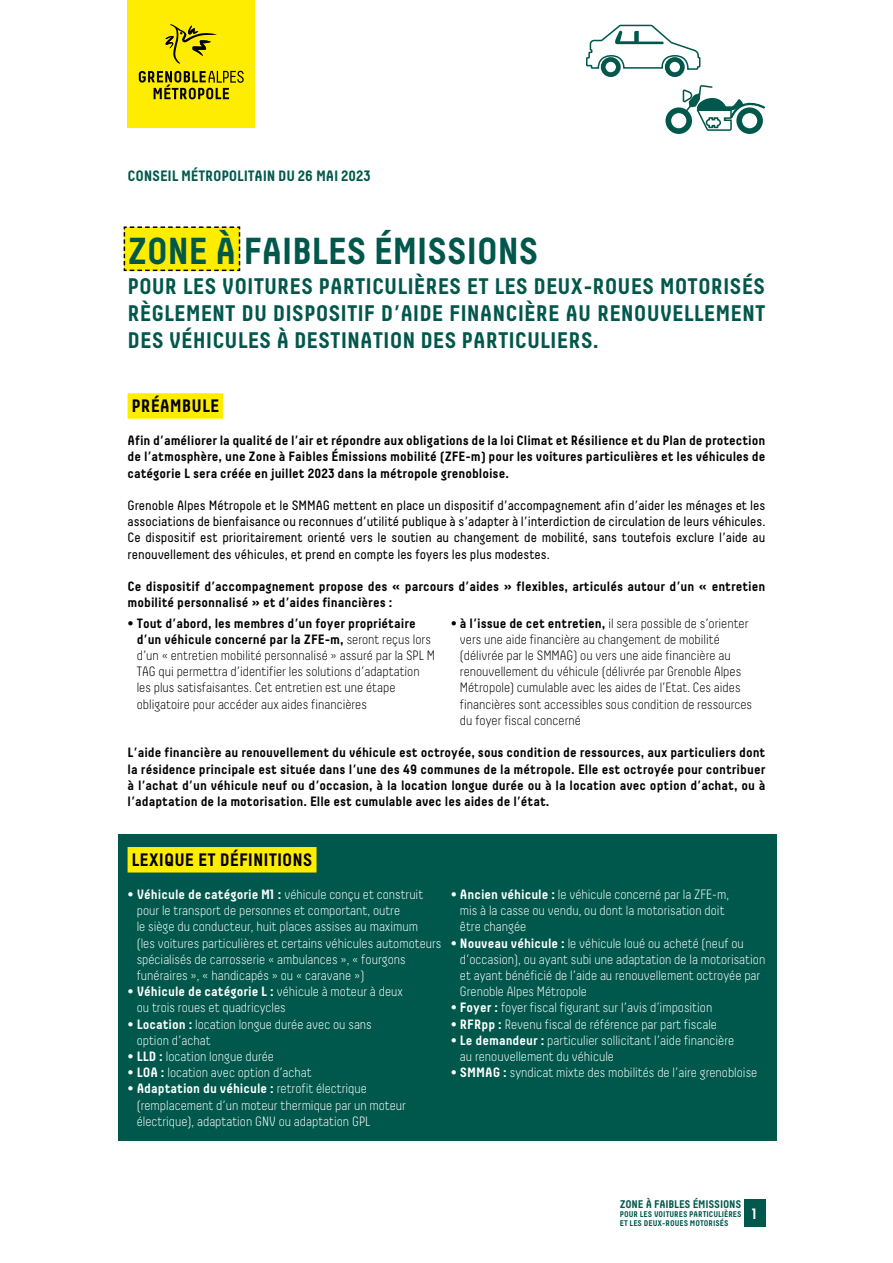
<style>
.page{position:relative;width:893px;height:1263px;background:#fff}
.page>*{position:absolute;margin:0;border:0;box-sizing:border-box;transform-origin:0 0}
.t1{font:700 37.5px "Decima";letter-spacing:-.015em;color:#00574b}
.t2{font:700 22.5px/27px "Decima";color:#00574b;text-align:justify}
.t3{font:700 18px "Decima";color:#000}
.t4{font:700 15px "Decima";letter-spacing:-.015em;color:#00574b}
.t5{font:700 15px "Decima";color:#fff}
.t6{font:300 13.5px/16.2px "Decima";color:#fff}
.t7{font:700 13.5px/16.2px "Decima";color:#000;text-align:justify}
.t8{font:300 13.5px/16.2px "Decima";color:#000}
.t9{font:13.5px/16.2px "Decima";color:#000;text-align:justify}
.t10{font:700 11.1px "Decima";letter-spacing:-.015em;color:#00574b}
.t11{font:700 8.25px/9px "Decima";color:#00574b}
.s1{font-weight:700}
</style>
<div class="page">
<div style="left:744px;top:1199px;width:21px;height:28px;background:#00574b"></div>
<div style="left:118px;top:834px;width:658px;height:307px;background:#00574b"></div>
<svg style="left:123px;top:226px;width:118px;height:46px;background:#f1e10c"></svg>
<div style="left:128px;top:0;width:127px;height:127px;background:#ffed00"></div>
<svg style="left:165px;top:24px;width:52px;height:40px"></svg>
<svg style="left:138px;top:71px;width:106px;height:29px"></svg>
<div style="left:128px;top:393px;width:95px;height:26px;background:#ffed00"></div>
<div style="left:128px;top:847px;width:189px;height:25px;background:#ffed00"></div>
<div style="left:601px;top:57px;width:20px;height:20px;border:5px solid #00574b;border-radius:50%"></div>
<div style="left:665px;top:57px;width:20px;height:20px;border:5px solid #00574b;border-radius:50%"></div>
<svg style="left:665px;top:85px;width:100px;height:49px"></svg>
<svg style="left:586px;top:24px;width:115px;height:47px"></svg>
<p class="t4" style="left:128px;top:167px;width:244px">CONSEIL MÉTROPOLITAIN DU 26 MAI 2023</p>
<h1 class="t1" style="left:128px;top:229px;width:413px">ZONE À FAIBLES ÉMISSIONS</h1>
<h2 class="t2" style="left:128px;top:272px;width:639px">POUR LES VOITURES PARTICULIÈRES ET LES DEUX-ROUES MOTORISÉS RÈGLEMENT DU DISPOSITIF D’AIDE FINANCIÈRE AU RENOUVELLEMENT DES VÉHICULES À DESTINATION DES PARTICULIERS.</h2>
<h3 class="t3" style="left:132px;top:395px;width:89px">PRÉAMBULE</h3>
<p class="t7" style="left:128px;top:432px;width:639px">Afin d’améliorer la qualité de l’air et répondre aux obligations de la loi Climat et Résilience et du Plan de protection de l’atmosphère, une Zone à Faibles Émissions mobilité (ZFE-m) pour les voitures particulières et les véhicules de catégorie L sera créée en juillet 2023 dans la métropole grenobloise.</p>
<p class="t9" style="left:128px;top:497px;width:639px">Grenoble Alpes Métropole et le SMMAG mettent en place un dispositif d’accompagnement afin d’aider les ménages et les associations de bienfaisance ou reconnues d’utilité publique à s’adapter à l’interdiction de circulation de leurs véhicules.<br>Ce dispositif est prioritairement orienté vers le soutien au changement de mobilité, sans toutefois exclure l’aide au renouvellement des véhicules, et prend en compte les foyers les plus modestes.</p>
<p class="t7" style="left:128px;top:578px;width:639px">Ce dispositif d’accompagnement propose des « parcours d’aides » flexibles, articulés autour d’un « entretien mobilité personnalisé » et d’aides financières :</p>
<p class="t8" style="left:137px;top:615px;width:300px;text-indent:-9px"><span class="s1">• Tout d’abord, les membres d’un foyer propriétaire d’un véhicule concerné par la ZFE-m,</span> seront reçus lors d’un « entretien mobilité personnalisé » assuré par la SPL M TAG qui permettra d’identifier les solutions d’adaptation les plus satisfaisantes. Cet entretien est une étape obligatoire pour accéder aux aides financières</p>
<p class="t8" style="left:460px;top:615px;width:294px;text-indent:-9px"><span class="s1">• à l’issue de cet entretien,</span> il sera possible de s’orienter vers une aide financière au changement de mobilité (délivrée par le SMMAG) ou vers une aide financière au renouvellement du véhicule (délivrée par Grenoble Alpes Métropole) cumulable avec les aides de l’Etat. Ces aides financières sont accessibles sous condition de ressources du foyer fiscal concerné</p>
<p class="t7" style="left:128px;top:744px;width:639px">L’aide financière au renouvellement du véhicule est octroyée, sous condition de ressources, aux particuliers dont la résidence principale est située dans l’une des 49 communes de la métropole. Elle est octroyée pour contribuer à l’achat d’un véhicule neuf ou d’occasion, à la location longue durée ou à la location avec option d’achat, ou à l’adaptation de la motorisation. Elle est cumulable avec les aides de l’état.</p>
<h3 class="t3" style="left:132px;top:849px;width:183px">LEXIQUE ET DÉFINITIONS</h3>
<p class="t6" style="left:137px;top:886px;width:306px;text-indent:-9px"><span class="s1">• Véhicule de catégorie M1 :</span> véhicule conçu et construit pour le transport de personnes et comportant, outre<br>le siège du conducteur, huit places assises au maximum<br>(les voitures particulières et certains véhicules automoteurs spécialisés de carrosserie « ambulances », « fourgons funéraires », « handicapés » ou « caravane »)</p>
<p class="t6" style="left:137px;top:983px;width:268px;text-indent:-9px"><span class="s1">• Véhicule de catégorie L :</span> véhicule à moteur à deux ou trois roues et quadricycles</p>
<p class="t6" style="left:137px;top:1016px;width:237px;text-indent:-9px"><span class="s1">• Location :</span> location longue durée avec ou sans option d’achat</p>
<p class="t6" style="left:128px;top:1048px;width:148px"><span class="s1">• LLD :</span> location longue durée</p>
<p class="t6" style="left:128px;top:1064px;width:186px"><span class="s1">• LOA :</span> location avec option d’achat</p>
<p class="t6" style="left:137px;top:1080px;width:271px;text-indent:-9px"><span class="s1">• Adaptation du véhicule :</span> retrofit électrique (remplacement d’un moteur thermique par un moteur électrique), adaptation GNV ou adaptation GPL</p>
<p class="t6" style="left:460px;top:886px;width:271px;text-indent:-9px"><span class="s1">• Ancien véhicule :</span> le véhicule concerné par la ZFE-m, mis à la casse ou vendu, ou dont la motorisation doit être changée</p>
<p class="t6" style="left:460px;top:935px;width:307px;text-indent:-9px"><span class="s1">• Nouveau véhicule :</span> le véhicule loué ou acheté (neuf ou d’occasion), ou ayant subi une adaptation de la motorisation et ayant bénéficié de l’aide au renouvellement octroyée par Grenoble Alpes Métropole</p>
<p class="t6" style="left:451px;top:999px;width:263px"><span class="s1">• Foyer :</span> foyer fiscal figurant sur l’avis d’imposition</p>
<p class="t6" style="left:451px;top:1016px;width:268px"><span class="s1">• RFRpp :</span> Revenu fiscal de référence par part fiscale</p>
<p class="t6" style="left:460px;top:1032px;width:276px;text-indent:-9px"><span class="s1">• Le demandeur :</span> particulier sollicitant l’aide financière au renouvellement du véhicule</p>
<p class="t6" style="left:451px;top:1064px;width:308px"><span class="s1">• SMMAG :</span> syndicat mixte des mobilités de l’aire grenobloise</p>
<p class="t10" style="left:620px;top:1197px;width:123px">ZONE À FAIBLES ÉMISSIONS</p>
<p class="t11" style="left:620px;top:1209px;width:123px">POUR LES VOITURES PARTICULIÈRES<br>ET LES DEUX-ROUES MOTORISÉS</p>
<p class="t5" style="left:752px;top:1204px;width:7px">1</p>
</div>
